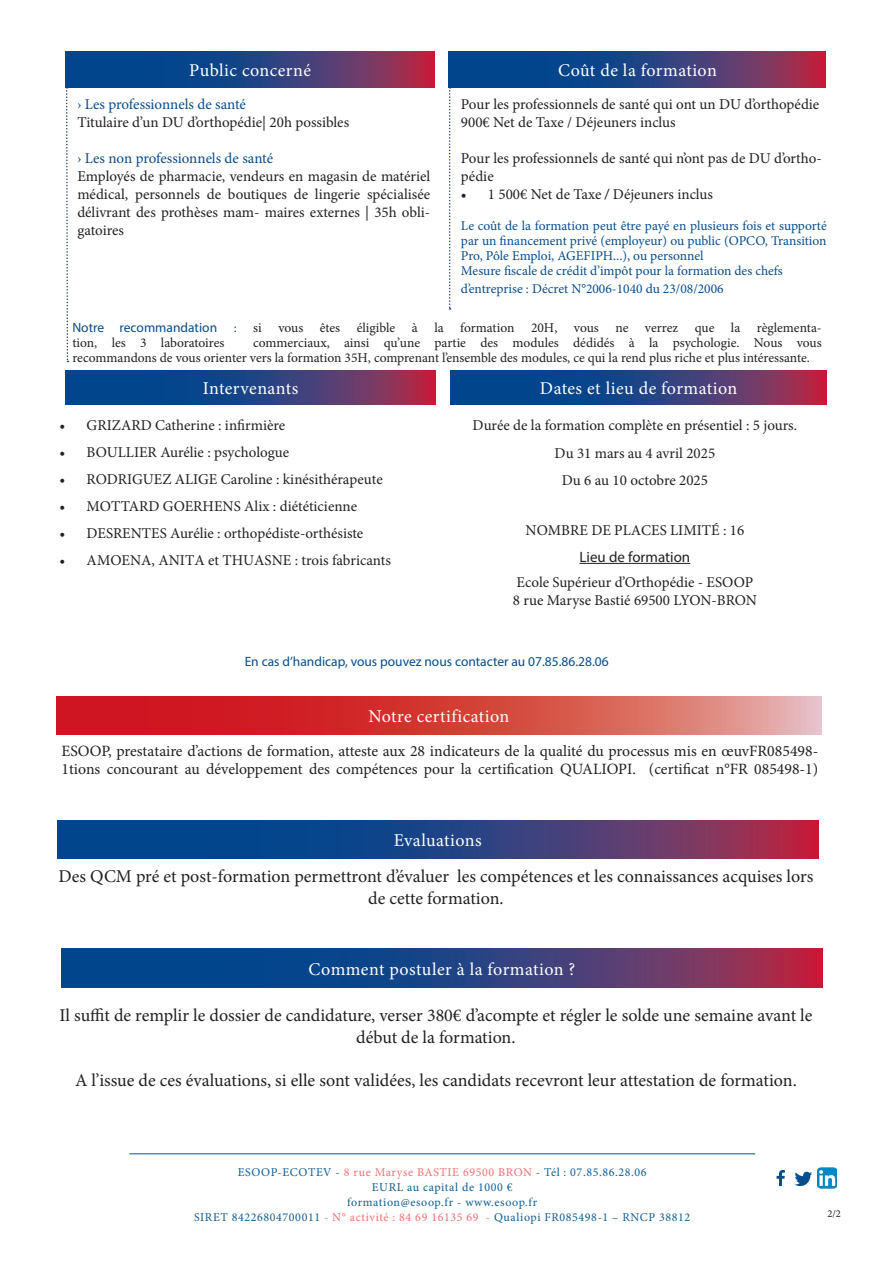
<style>
.page{position:relative;width:893px;height:1263px;background:#fff}
.page>*{position:absolute;margin:0;border:0;box-sizing:border-box;transform-origin:0 0}
.t1{font:18px/21.6px "Minion Pro";color:#231f20;text-align:center}
.t2{font:18px "Minion Pro";letter-spacing:.025em;color:#fff}
.t3{font:15.75px/18px "Minion Pro";color:#231f20}
.t4{font:15px/18px "Minion Pro";color:#231f20;text-align:justify}
.t5{font:15px "Minion Pro";letter-spacing:-.005em;color:#084d8e}
.t6{font:15px "Myriad Pro";color:#231f20}
.t7{font:13.5px/15px "Minion Pro";color:#231f20}
.t8{font:13.5px/15px "Minion Pro";color:#084d8e;text-align:justify}
.t9{font:13.5px "Myriad Pro";color:#084d8e}
.t10{font:12px "Minion Pro";letter-spacing:.05em;color:#105c93}
.t11{font:10.5px "Minion Pro";color:#231f20}
.s1{font-family:"Myriad Pro"}
.s2{font-family:"Myriad Pro";color:#084d8e}
.s3{color:#084d8e}
.s4{color:#f27072}
</style>
<div class="page">
<svg style="left:66px;top:52px;width:368px;height:35px;background:#363f7b"></svg>
<svg style="left:65px;top:87px;width:4px;height:275px"></svg>
<svg style="left:449px;top:52px;width:377px;height:35px;background:#363f7a"></svg>
<svg style="left:449px;top:87px;width:2px;height:223px"></svg>
<hr style="left:129px;top:1153px;width:626px;height:1px;background:#084d8e">
<svg style="left:776px;top:1170px;width:9px;height:16px"></svg>
<svg style="left:794px;top:1172px;width:18px;height:14px"></svg>
<svg style="left:62px;top:949px;width:760px;height:38px;background:#363f7a"></svg>
<img style="left:818px;top:1167px;width:19px;height:22px">
<svg style="left:56px;top:696px;width:766px;height:38px;background:#d54947"></svg>
<svg style="left:450px;top:371px;width:377px;height:34px;background:#363f7a"></svg>
<hr style="left:579px;top:563px;width:111px;height:1px;background:#231f20">
<svg style="left:65px;top:371px;width:371px;height:34px;background:#363f7a"></svg>
<svg style="left:57px;top:820px;width:761px;height:38px;background:#363f7a"></svg>
<p class="t2" style="left:189px;top:58px;width:123px">Public concerné</p>
<p class="t2" style="left:558px;top:58px;width:160px">Coût de la formation</p>
<p class="t4" style="left:461px;top:95px;width:360px">Pour les professionnels de santé qui ont un DU d’orthopédie</p>
<p class="t4" style="left:461px;top:113px;width:216px">900€ Net de Taxe / Déjeuners inclus</p>
<p class="t4" style="left:461px;top:149px;width:362px">Pour les professionnels de santé qui n’ont pas de DU d’ortho&shy;pédie</p>
<p class="t4" style="left:461px;top:185px;width:254px">• 1 500€ Net de Taxe <span class="s1">/</span> Déjeuners inclus</p>
<p class="t8" style="left:461px;top:219px;width:367px">Le coût de la formation peut être payé en plusieurs fois et supporté par un financement privé (employeur) ou public (OPCO, Transition Pro, Pôle Emploi, AGEFIPH...), ou personnel</p>
<p class="t8" style="left:461px;top:264px;width:323px">Mesure fiscale de crédit d’impôt pour la formation des chefs</p>
<p class="t8" style="left:461px;top:282px;width:264px">d’entreprise : Décret N°2006-1040 du 23/08/2006</p>
<p class="t7" style="left:72px;top:320px;width:751px"><span class="s2">Notre recommandation</span> <span class="s3">:</span> si vous êtes éligible à la formation 20H, vous ne verrez que la règlementa&shy;tion, les 3 laboratoires</p>
<p class="t5" style="left:77px;top:94px;width:170px">› Les professionnels de santé</p>
<p class="t4" style="left:77px;top:113px;width:273px">Titulaire d’un DU d’orthopédie| 20h possibles</p>
<p class="t5" style="left:77px;top:148px;width:197px">› Les non professionnels de santé</p>
<p class="t4" style="left:77px;top:167px;width:354px">Employés de pharmacie, vendeurs en magasin de matériel médical, personnels de boutiques de lingerie spécialisée délivrant des prothèses mam- maires externes | 35h obli&shy;gatoires</p>
<p class="t7" style="left:253px;top:335px;width:570px">commerciaux, ainsi qu’une partie des modules dédidés à la psychologie. Nous vous</p>
<p class="t7" style="left:72px;top:350px;width:739px">recommandons de vous orienter vers la formation 35H, comprenant l’ensemble des modules, ce qui la rend plus riche et plus intéressante.</p>
<p class="t2" style="left:203px;top:376px;width:97px">Intervenants</p>
<p class="t4" style="left:60px;top:416px;width:227px">• GRIZARD Catherine : infirmière</p>
<p class="t4" style="left:60px;top:443px;width:231px">• BOULLIER Aurélie : psychologue</p>
<p class="t4" style="left:60px;top:470px;width:325px">• RODRIGUEZ ALIGE Caroline : kinésithérapeute</p>
<p class="t4" style="left:60px;top:497px;width:299px">• MOTTARD GOERHENS Alix : diététicienne</p>
<p class="t4" style="left:60px;top:524px;width:305px">• DESRENTES Aurélie : orthopédiste-orthésiste</p>
<p class="t4" style="left:60px;top:551px;width:333px">• AMOENA, ANITA et THUASNE : trois fabricants</p>
<p class="t2" style="left:540px;top:376px;width:199px">Dates et lieu de formation</p>
<p class="t4" style="left:473px;top:416px;width:326px">Durée de la formation complète en présentiel : 5 jours.</p>
<p class="t4" style="left:555px;top:444px;width:162px">Du 31 mars au 4 avril 2025</p>
<p class="t4" style="left:562px;top:472px;width:148px">Du 6 au 10 octobre 2025</p>
<p class="t4" style="left:526px;top:522px;width:220px">NOMBRE DE PLACES LIMITÉ : 16</p>
<p class="t6" style="left:579px;top:548px;width:112px">Lieu de formation</p>
<p class="t4" style="left:517px;top:573px;width:238px">Ecole Supérieur d’Orthopédie - ESOOP</p>
<p class="t4" style="left:513px;top:591px;width:246px">8 rue Maryse Bastié 69500 LYON-BRON</p>
<p class="t9" style="left:245px;top:653px;width:366px">En cas d’handicap, vous pouvez nous contacter au 07.85.86.28.06</p>
<p class="t2" style="left:368px;top:704px;width:143px">Notre certification</p>
<p class="t3" style="left:62px;top:742px;width:758px">ESOOP, prestataire d’actions de formation, atteste aux 28 indicateurs de la qualité du processus mis en œuvFR085498-<br>1tions concourant au développement des compétences pour la certification QUALIOPI. (certificat n°FR 085498-1)</p>
<p class="t2" style="left:394px;top:828px;width:89px">Evaluations</p>
<p class="t1" style="left:59px;top:866px;width:756px">Des QCM pré et post-formation permettront d’évaluer les compétences et les connaissances acquises lors de cette formation.</p>
<p class="t2" style="left:309px;top:957px;width:268px">Comment postuler à la formation ?</p>
<p class="t1" style="left:59px;top:1005px;width:754px">Il suffit de remplir le dossier de candidature, verser 380€ d’acompte et régler le solde une semaine avant le début de la formation.</p>
<p class="t1" style="left:75px;top:1069px;width:723px">A l’issue de ces évaluations, si elle sont validées, les candidats recevront leur attestation de formation.</p>
<p class="t10" style="left:238px;top:1164px;width:410px">ESOOP-ECOTEV - <span class="s4">8 rue Maryse BASTIE 69500 BRON</span> - Tél : 07.85.86.28.06</p>
<p class="t10" style="left:372px;top:1179px;width:142px">EURL au capital de 1000 €</p>
<p class="t10" style="left:347px;top:1194px;width:192px">formation@esoop.fr - www.esoop.fr</p>
<p class="t10" style="left:194px;top:1209px;width:498px">SIRET 84226804700011 <span class="s4">- N° activité : 84 69 16135 69 -</span> Qualiopi FR085498-1 – RNCP 38812</p>
<p class="t11" style="left:827px;top:1206px;width:15px">2/2</p>
</div>
